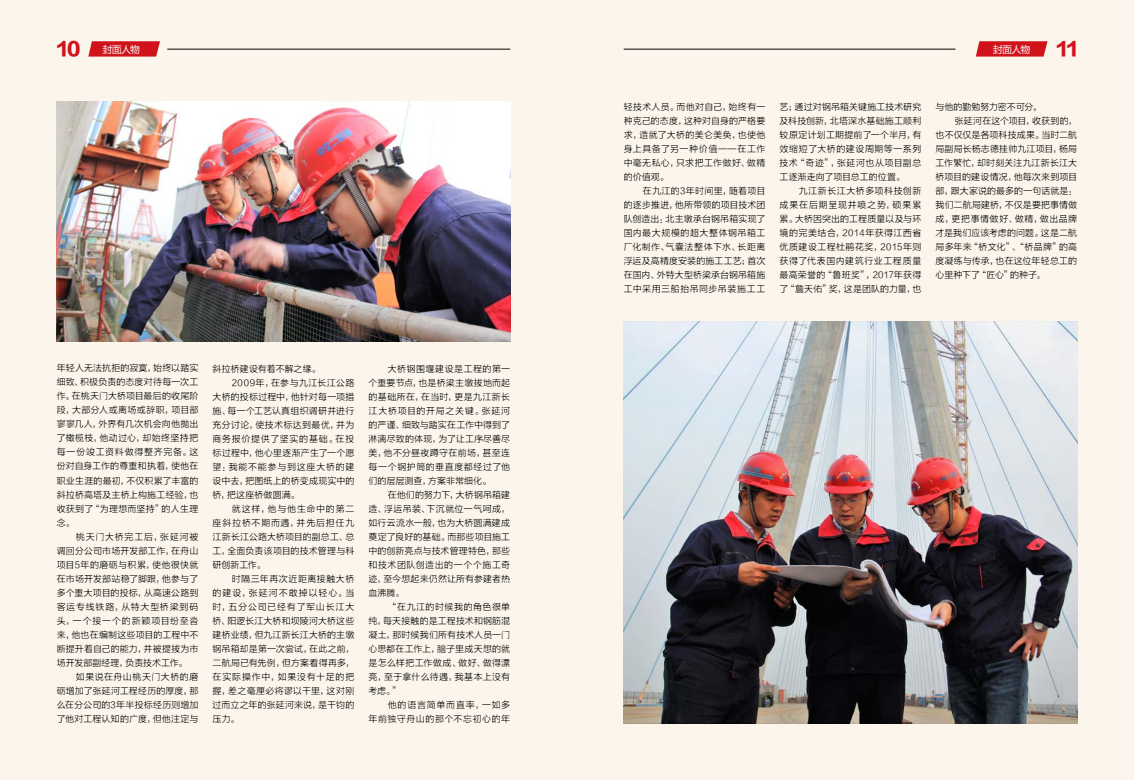
<style>
.page{position:relative;width:1134px;height:780px;background:#fff}
.page>*{position:absolute;margin:0;border:0;box-sizing:border-box;transform-origin:0 0}
.t1{font:18px "FZLTTHJW GB1 0";color:#d0121b}
.t2{font:10px "FZLTHK GBK1 0";letter-spacing:-.055em;color:#fff}
.t3{font:9px/14px "FZLTXHK GBK1 0";letter-spacing:.02em;color:#000;text-align:justify}
.t4{font:9px "FZLTXHK GBK1 0";letter-spacing:.08em;color:#000}
.t5{font:9px/14px "FZLTXHK GBK1 0";letter-spacing:.07em;color:#000;text-align:right}
.t6{font:9px "FZLTXHK GBK1 0";letter-spacing:-.005em;color:#000}
.t7{font:9px "FZLTXHK GBK1 0";letter-spacing:.06em;color:#000}
.t8{font:9px "FZLTXHK GBK1 0";letter-spacing:.04em;color:#000}
.t9{font:9px "FZLTXHK GBK1 0";letter-spacing:.075em;color:#000}
.t10{font:9px "FZLTXHK GBK1 0";letter-spacing:.105em;color:#000}
.t11{font:9px "FZLTXHK GBK1 0";letter-spacing:.085em;color:#000}
.t12{font:9px "FZLTXHK GBK1 0";letter-spacing:.09em;color:#000}
.t13{font:9px "FZLTXHK GBK1 0";letter-spacing:.05em;color:#000}
.t14{font:9px "FZLTXHK GBK1 0";color:#000}
.s1{font-family:"FZLTTHJW GB1 0";font-size:18px;color:#d0121b}
</style>
<div class="page">
<img style="left:0;top:0;width:1134px;height:780px">
<p class="t2" style="left:57px;top:44px;width:85px"><span class="s1">10</span> 封面人物</p>
<p class="t2" style="left:993px;top:44px;width:39px">封面人物</p>
<h1 class="t1" style="left:1056px;top:39px;width:22px">11</h1>
<p class="t3" style="left:57px;top:361px;width:143px">年轻人无法抗拒的寂寞，始终以踏实细致、积极负责的态度对待每一次工作。在桃夭门大桥项目最后的收尾阶段，大部分人或离场或辞职，项目部寥寥几人，外界有几次机会向他抛出了橄榄枝，他动过心，却始终坚持把每一份竣工资料做得整齐完备。这份对自身工作的尊重和执着，使他在职业生涯的最初，不仅积累了丰富的斜拉桥高塔及主桥上构施工经验，也收获到了“为理想而坚持”的人生理念。</p>
<p class="t3" style="left:57px;top:529px;width:143px;text-indent:19px">桃夭门大桥完工后，张延河被调回分公司市场开发部工作，在舟山项目5年的磨砺与积累，使他很快就在市场开发部站稳了脚跟，他参与了多个重大项目的投标，从高速公路到客运专线铁路，从特大型桥梁到码头，一个接一个的新颖项目纷至沓来，他也在编制这些项目的工程中不断提升着自己的能力，并被提拔为市场开发部副经理，负责技术工作。</p>
<p class="t3" style="left:57px;top:669px;width:143px;text-indent:19px">如果说在舟山桃夭门大桥的磨砺增加了张延河工程经历的厚度，那么在分公司的3年半投标经历则增加了他对工程认知的广度，但他注定与</p>
<p class="t6" style="left:213px;top:363px;width:109px">斜拉桥建设有着不解之缘。</p>
<p class="t8" style="left:232px;top:377px;width:124px">2009年，在参与九江长江公路</p>
<p class="t3" style="left:213px;top:389px;width:143px">大桥的投标过程中，他针对每一项措</p>
<p class="t3" style="left:213px;top:403px;width:143px">施、每一个工艺认真组织调研并进行</p>
<p class="t3" style="left:213px;top:417px;width:143px">充分讨论，使技术标达到最优，并为</p>
<p class="t4" style="left:213px;top:433px;width:143px">商务报价提供了坚实的基础。在投</p>
<p class="t3" style="left:213px;top:445px;width:143px">标过程中，他心里逐渐产生了一个愿</p>
<p class="t9" style="left:213px;top:461px;width:143px">望：我能不能参与到这座大桥的建</p>
<p class="t3" style="left:213px;top:473px;width:143px">设中去，把图纸上的桥变成现实中的</p>
<p class="t3" style="left:213px;top:487px;width:88px">桥，把这座桥做圆满。</p>
<p class="t4" style="left:232px;top:503px;width:124px">就这样，他与他生命中的第二</p>
<p class="t4" style="left:213px;top:517px;width:143px">座斜拉桥不期而遇，并先后担任九</p>
<p class="t3" style="left:213px;top:529px;width:143px">江新长江公路大桥项目的副总工、总</p>
<p class="t3" style="left:213px;top:543px;width:143px">工，全面负责该项目的技术管理与科</p>
<p class="t3" style="left:213px;top:557px;width:54px">研创新工作。</p>
<p class="t13" style="left:232px;top:573px;width:124px">时隔三年再次近距离接触大桥</p>
<p class="t10" style="left:213px;top:587px;width:143px">的建设，张延河不敢掉以轻心。当</p>
<p class="t11" style="left:213px;top:601px;width:143px">时，五分公司已经有了军山长江大</p>
<p class="t3" style="left:213px;top:613px;width:143px">桥、阳逻长江大桥和坝陵河大桥这些</p>
<p class="t3" style="left:213px;top:627px;width:143px">建桥业绩，但九江新长江大桥的主墩</p>
<p class="t3" style="left:213px;top:641px;width:143px">钢吊箱却是第一次尝试，在此之前，</p>
<p class="t3" style="left:213px;top:655px;width:143px">二航局已有先例，但方案看得再多，</p>
<p class="t12" style="left:213px;top:671px;width:143px">在实际操作中，如果没有十足的把</p>
<p class="t3" style="left:213px;top:683px;width:143px">握，差之毫厘必将谬以千里，这对刚</p>
<p class="t3" style="left:213px;top:697px;width:143px">过而立之年的张延河来说，是千钧的</p>
<p class="t3" style="left:213px;top:711px;width:28px">压力。</p>
<p class="t3" style="left:369px;top:361px;width:143px;text-indent:19px">大桥钢围堰建设是工程的第一个重要节点，也是桥梁主墩拔地而起的基础所在，在当时，更是九江新长江大桥项目的开局之关键。张延河的严谨、细致与踏实在工作中得到了淋漓尽致的体现，为了让工序尽善尽美，他不分昼夜蹲守在前场，甚至连每一个钢护筒的垂直度都经过了他们的层层测查，方案非常细化。</p>
<p class="t3" style="left:369px;top:487px;width:143px;text-indent:19px">在他们的努力下，大桥钢吊箱建造、浮运吊装、下沉就位一气呵成，如行云流水一般，也为大桥圆满建成奠定了良好的基础。而那些项目施工中的创新亮点与技术管理特色，那些和技术团队创造出的一个个施工奇迹，至今想起来仍然让所有参建者热血沸腾。</p>
<p class="t3" style="left:369px;top:599px;width:143px;text-indent:19px">“在九江的时候我的角色很单纯，每天接触的是工程技术和钢筋混凝土，那时候我们所有技术人员一门心思都在工作上，脑子里成天想的就是怎么样把工作做成、做好、做得漂亮，至于拿什么待遇，我基本上没有考虑。”</p>
<p class="t5" style="left:369px;top:698px;width:143px">他的语言简单而直率，一如多<br>年前独守舟山的那个不忘初心的年</p>
<p class="t3" style="left:624px;top:100px;width:143px">轻技术人员。而他对自己，始终有一种克己的态度，这种对自身的严格要求，造就了大桥的美仑美奂，也使他身上具备了另一种价值——在工作中毫无私心，只求把工作做好、做精的价值观。</p>
<p class="t3" style="left:624px;top:184px;width:143px;text-indent:19px">在九江的3年时间里，随着项目的逐步推进，他所带领的项目技术团队创造出：北主墩承台钢吊箱实现了国内最大规模的超大整体钢吊箱工厂化制作、气囊法整体下水、长距离浮运及高精度安装的施工工艺；首次在国内、外特大型桥梁承台钢吊箱施工中采用三船抬吊同步吊装施工工</p>
<p class="t3" style="left:780px;top:100px;width:143px">艺；通过对钢吊箱关键施工技术研究及科技创新，北塔深水基础施工顺利较原定计划工期提前了一个半月，有效缩短了大桥的建设周期等一系列技术“奇迹”，张延河也从项目副总工逐渐走向了项目总工的位置。</p>
<p class="t3" style="left:780px;top:184px;width:143px;text-indent:19px">九江新长江大桥多项科技创新成果在后期呈现井喷之势，硕果累累。大桥因突出的工程质量以及与环境的完美结合，2014年获得江西省优质建设工程杜鹃花奖，2015年则获得了代表国内建筑行业工程质量最高荣誉的“鲁班奖”，2017年获得了“詹天佑”奖，这是团队的力量，也</p>
<p class="t6" style="left:935px;top:102px;width:107px">与他的勤勉努力密不可分。</p>
<p class="t3" style="left:955px;top:114px;width:124px">张延河在这个项目，收获到的，</p>
<p class="t3" style="left:935px;top:128px;width:143px">也不仅仅是各项科技成果。当时二航</p>
<p class="t3" style="left:935px;top:142px;width:143px">局副局长杨志德挂帅九江项目，杨局</p>
<p class="t3" style="left:935px;top:156px;width:143px">工作繁忙，却时刻关注九江新长江大</p>
<p class="t3" style="left:935px;top:170px;width:143px">桥项目的建设情况，他每次来到项目</p>
<p class="t3" style="left:935px;top:184px;width:143px">部，跟大家说的最多的一句话就是：</p>
<p class="t3" style="left:935px;top:198px;width:143px">我们二航局建桥，不仅是要把事情做</p>
<p class="t7" style="left:935px;top:214px;width:143px">成，更把事情做好、做精，做出品牌</p>
<p class="t3" style="left:935px;top:226px;width:143px">才是我们应该考虑的问题。这是二航</p>
<p class="t3" style="left:935px;top:240px;width:143px">局多年来“桥文化”、“桥品牌”的高</p>
<p class="t3" style="left:935px;top:254px;width:143px">度凝练与传承，也在这位年轻总工的</p>
<p class="t14" style="left:935px;top:270px;width:111px">心里种下了“匠心”的种子。</p>
</div>
